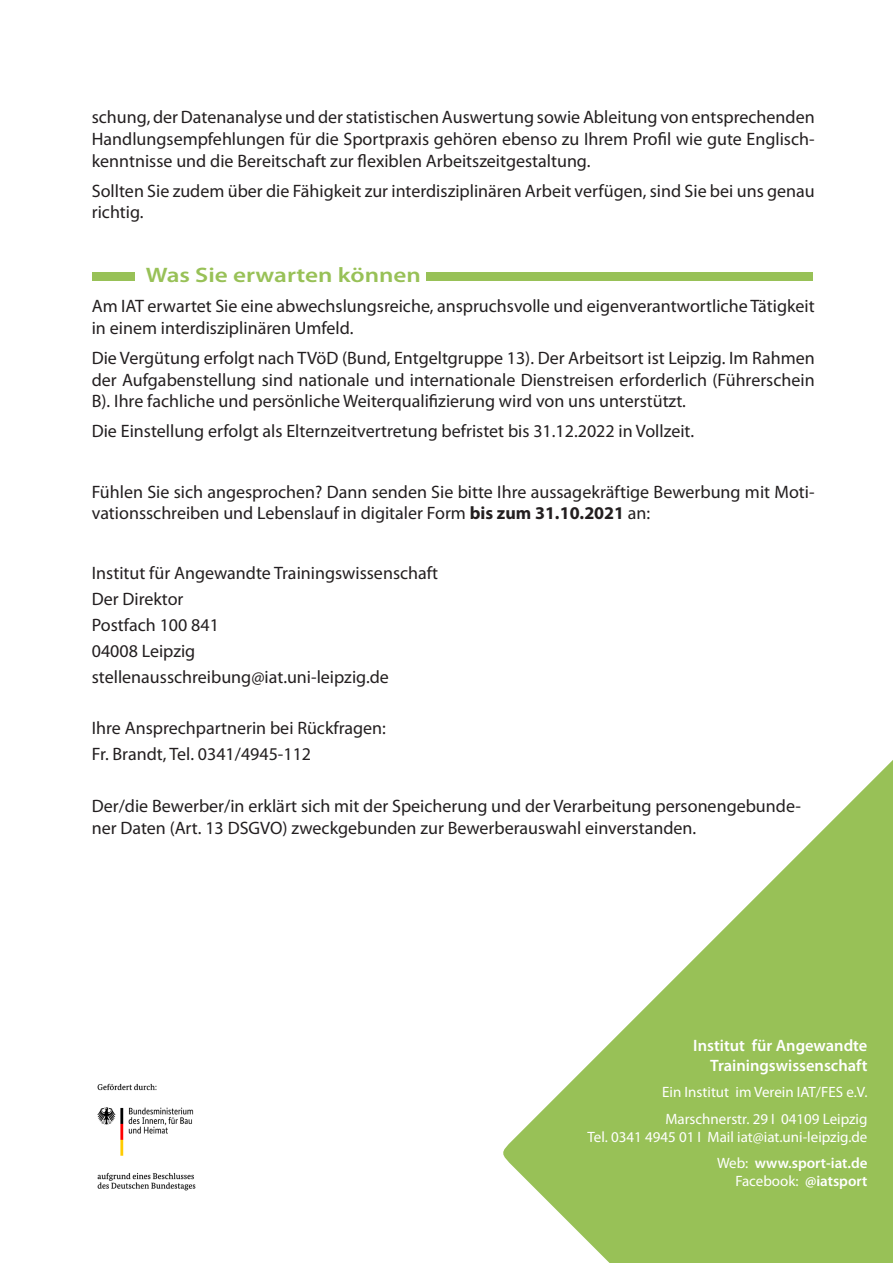
<style>
.page{position:relative;width:893px;height:1263px;background:#fff}
.page>*{position:absolute;margin:0;border:0;box-sizing:border-box;transform-origin:0 0}
.t1{font:600 21px "Myriad Pro";color:#98c157;scale:1.2 1}
.t2{font:18px/21.6px "Myriad Pro";color:#231f20}
.t3{font:600 16.5px/19.8px "Myriad Pro";color:#fff;text-align:right}
.t4{font:15px/18px "Myriad Pro";color:#fff;text-align:right}
.t5{font:600 15px/18px "Myriad Pro";color:#fff;text-align:right}
.s1{font-weight:700}
.s2{font-weight:400}
</style>
<div class="page">
<svg style="left:503px;top:760px;width:390px;height:503px;fill:#98c157"></svg>
<img style="left:97px;top:1083px;width:99px;height:108px">
<div style="left:92px;top:272px;width:42px;height:9px;background:#98c157"></div>
<div style="left:426px;top:272px;width:387px;height:9px;background:#98c157"></div>
<p class="t2" style="left:92px;top:106px;width:724px;text-align:justify">schung, der Datenanalyse und der statistischen Auswertung sowie Ableitung von entsprechenden Handlungsempfehlungen für die Sportpraxis gehören ebenso zu Ihrem Profil wie gute Englisch&shy;kenntnisse und die Bereitschaft zur flexiblen Arbeitszeitgestaltung.</p>
<p class="t2" style="left:92px;top:180px;width:724px">Sollten Sie zudem über die Fähigkeit zur interdisziplinären Arbeit verfügen, sind Sie bei uns genau richtig.</p>
<p class="t1" style="left:146px;top:262px;width:231px">Was Sie erwarten können</p>
<p class="t2" style="left:92px;top:295px;width:724px">Am IAT erwartet Sie eine abwechslungsreiche, anspruchsvolle und eigenverantwortliche Tätigkeit in einem interdisziplinären Umfeld.</p>
<p class="t2" style="left:92px;top:347px;width:724px;text-align:justify">Die Vergütung erfolgt nach TVöD (Bund, Entgeltgruppe 13). Der Arbeitsort ist Leipzig. Im Rahmen der Aufgabenstellung sind nationale und internationale Dienstreisen erforderlich (Führerschein B). Ihre fachliche und persönliche Weiterqualifizierung wird von uns unterstützt.</p>
<p class="t2" style="left:92px;top:420px;width:604px">Die Einstellung erfolgt als Elternzeitvertretung befristet bis 31.12.2022 in Vollzeit.</p>
<p class="t2" style="left:92px;top:480px;width:724px">Fühlen Sie sich angesprochen? Dann senden Sie bitte Ihre aussagekräftige Bewerbung mit Moti&shy;vationsschreiben und Lebenslauf in digitaler Form <span class="s1">bis zum 31.10.2021</span> an:</p>
<p class="t2" style="left:92px;top:562px;width:348px">Institut für Angewandte Trainingswissenschaft</p>
<p class="t2" style="left:92px;top:588px;width:93px">Der Direktor</p>
<p class="t2" style="left:92px;top:614px;width:129px">Postfach 100 841</p>
<p class="t2" style="left:92px;top:640px;width:105px">04008 Leipzig</p>
<p class="t2" style="left:92px;top:666px;width:299px">stellenausschreibung@iat.uni-leipzig.de</p>
<p class="t2" style="left:92px;top:717px;width:296px">Ihre Ansprechpartnerin bei Rückfragen:</p>
<p class="t2" style="left:92px;top:743px;width:221px">Fr. Brandt, Tel. 0341/4945-112</p>
<p class="t2" style="left:92px;top:795px;width:711px">Der/die Bewerber/in erklärt sich mit der Speicherung und der Verarbeitung personengebunde&shy;ner Daten (Art. 13 DSGVO) zweckgebunden zur Bewerberauswahl einverstanden.</p>
<p class="t3" style="left:693px;top:1035px;width:176px">Institut für Angewandte<br>Trainingswissenschaft</p>
<p class="t4" style="left:662px;top:1083px;width:207px">Ein Institut im Verein IAT/FES e.V.</p>
<p class="t4" style="left:588px;top:1109px;width:281px">Marschnerstr. 29 I 04109 Leipzig<br>Tel. 0341 4945 01 I Mail iat@iat.uni-leipzig.de</p>
<p class="t5" style="left:717px;top:1154px;width:152px"><span class="s2">Web:</span> www.sport-iat.de<br><span class="s2">Facebook:</span> @iatsport</p>
</div>
